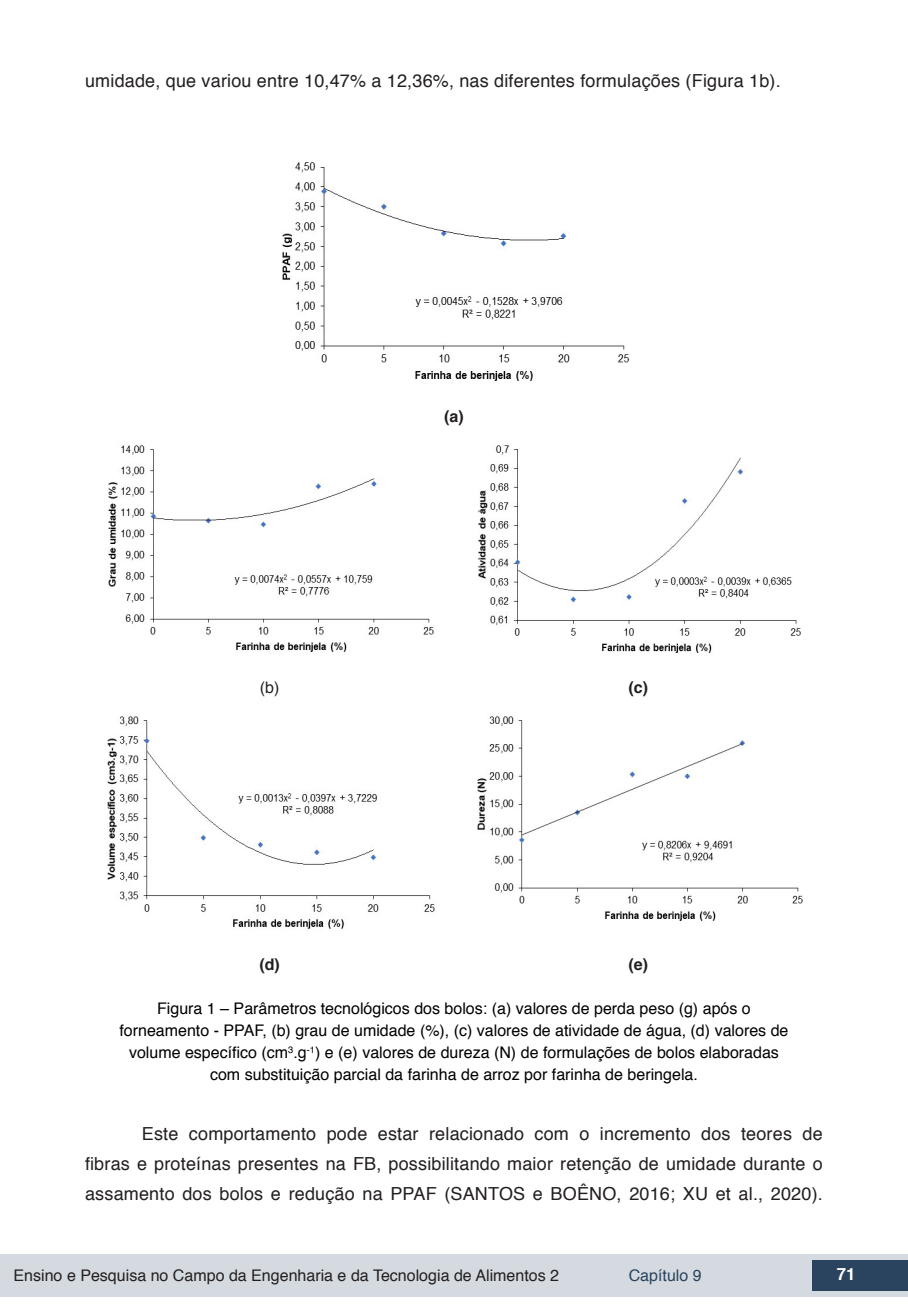
<style>
.page{position:relative;width:908px;height:1304px;background:#fff}
.page>*{position:absolute;margin:0;border:0;box-sizing:border-box;transform-origin:0 0}
.txt{font:18px/30px "Helvetica";letter-spacing:.01em;color:#231f20;text-align:justify}
.t1{font:700 16.8px "Helvetica";color:#fff}
.info_tab_graf_imag{font:16px/22px "Helvetica";color:#000;text-align:center}
.tab_txt_centro{font:16px "Helvetica";color:#231f20}
.tab_txt_centro-2{font:700 16px "Helvetica";color:#231f20}
.t2{font:16px "Helvetica";color:#2a435e}
</style>
<div class="page">
<div style="left:0;top:1254px;width:906px;height:43px;background:#d4dadf"></div>
<div style="left:812px;top:1261px;width:95px;height:30px;background:#2a435e"></div>
<img style="left:282px;top:162px;width:348px;height:219px">
<img style="left:108px;top:445px;width:326px;height:207px">
<img style="left:478px;top:445px;width:323px;height:208px">
<img style="left:107px;top:716px;width:328px;height:213px">
<img style="left:477px;top:716px;width:326px;height:205px">
<p class="txt" style="left:85px;top:66px;width:696px">umidade, que variou entre 10,47% a 12,36%, nas diferentes formulações (Figura 1b).</p>
<p class="tab_txt_centro-2" style="left:444px;top:404px;width:21px">(a)</p>
<p class="tab_txt_centro" style="left:260px;top:675px;width:21px">(b)</p>
<p class="tab_txt_centro-2" style="left:628px;top:675px;width:21px">(c)</p>
<p class="tab_txt_centro-2" style="left:259px;top:951px;width:22px">(d)</p>
<p class="tab_txt_centro-2" style="left:628px;top:951px;width:21px">(e)</p>
<p class="info_tab_graf_imag" style="left:119px;top:998px;width:670px">Figura 1 – Parâmetros tecnológicos dos bolos: (a) valores de perda peso (g) após o forneamento - PPAF, (b) grau de umidade (%), (c) valores de atividade de água, (d) valores de volume específico (cm<sup>3</sup>.g<sup>-1</sup>) e (e) valores de dureza (N) de formulações de bolos elaboradas com substituição parcial da farinha de arroz por farinha de beringela.</p>
<p class="txt" style="left:85px;top:1119px;width:739px;text-indent:57px">Este comportamento pode estar relacionado com o incremento dos teores de fibras e proteínas presentes na FB, possibilitando maior retenção de umidade durante o assamento dos bolos e redução na PPAF (SANTOS e BOÊNO, 2016; XU et al., 2020).</p>
<p class="tab_txt_centro" style="left:14px;top:1263px;width:546px">Ensino e Pesquisa no Campo da Engenharia e da Tecnologia de Alimentos 2</p>
<p class="t2" style="left:628px;top:1263px;width:74px">Capítulo 9</p>
<p class="t1" style="left:836px;top:1261px;width:20px">71</p>
</div>
